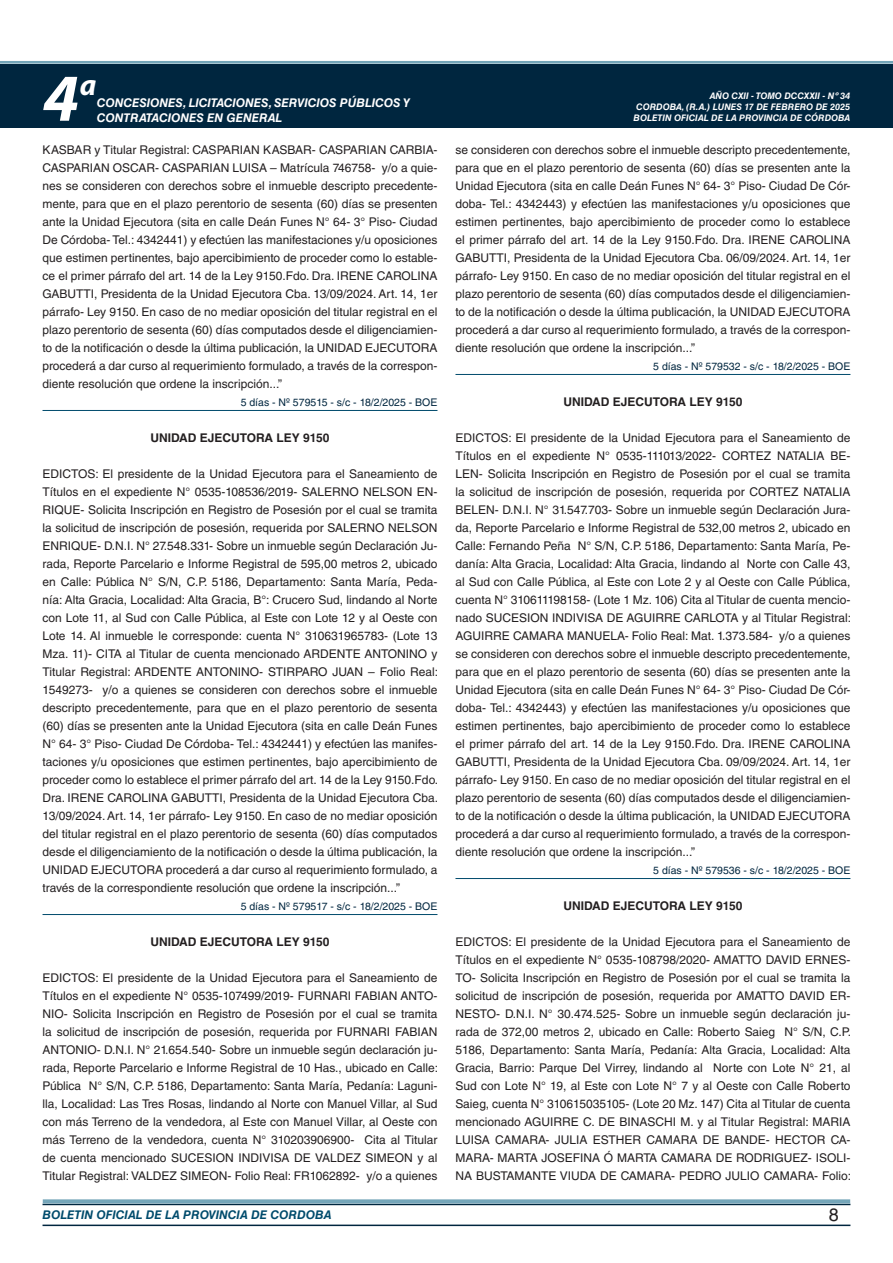
<style>
.page{position:relative;width:893px;height:1263px;background:#fff}
.page>*{position:absolute;margin:0;border:0;box-sizing:border-box;transform-origin:0 0}
.t1{font:italic 700 67.5px "Myriad Pro";color:#fff}
.t2{font:italic 700 30px "Myriad Pro";color:#fff}
.t3{font:18px "Helvetica LT Std";color:#231f20}
.TEXTO_BASE{font:12px/18px "Helvetica LT Std";color:#231f20;text-align:justify}
.RESUELVE{font:700 12px "Helvetica LT Std";color:#231f20}
.t4{font:italic 700 12px/14.4px "Helvetica LT Std";color:#fff}
.t5{font:italic 700 12px "Helvetica LT Std";color:#004b6c}
.FECHA_DE_VENCIMIENTO{font:10.5px "Helvetica LT Std";color:#00263f}
.t6{font:italic 700 9px/10.8px "Helvetica LT Std";color:#fff;text-align:right}
</style>
<div class="page">
<div style="left:0;top:61px;width:893px;height:6px;background:#fff;opacity:.75"></div>
<hr style="left:43px;top:1224px;width:807px;height:2px;background:#00263f">
<div style="left:42px;top:1198px;width:809px;height:8px;background:#fff;opacity:.75"></div>
<div style="left:0;top:64px;width:893px;height:64px;background:#00263f"></div>
<hr style="left:43px;top:410px;width:394px;height:1px;background:#004b6c">
<hr style="left:43px;top:914px;width:394px;height:1px;background:#004b6c">
<hr style="left:455px;top:374px;width:395px;height:1px;background:#004b6c">
<hr style="left:455px;top:878px;width:395px;height:1px;background:#004b6c">
<h1 class="t1" style="left:43px;top:54px;width:38px">4</h1>
<h2 class="t2" style="left:80px;top:66px;width:18px">a</h2>
<p class="t4" style="left:97px;top:96px;width:315px">CONCESIONES, LICITACIONES, SERVICIOS PÚBLICOS Y<br>CONTRATACIONES EN GENERAL</p>
<p class="TEXTO_BASE" style="left:43px;top:141px;width:396px">KASBAR y Titular Registral: CASPARIAN KASBAR- CASPARIAN CARBIA-CASPARIAN OSCAR- CASPARIAN LUISA – Matrícula 746758- y/o a quie&shy;nes se consideren con derechos sobre el inmueble descripto precedente&shy;mente, para que en el plazo perentorio de sesenta (60) días se presenten ante la Unidad Ejecutora (sita en calle Deán Funes N° 64- 3° Piso- Ciudad De Córdoba- Tel.: 4342441) y efectúen las manifestaciones y/u oposiciones que estimen pertinentes, bajo apercibimiento de proceder como lo estable&shy;ce el primer párrafo del art. 14 de la Ley 9150.Fdo. Dra. IRENE CAROLINA GABUTTI, Presidenta de la Unidad Ejecutora Cba. 13/09/2024. Art. 14, 1er párrafo- Ley 9150. En caso de no mediar oposición del titular registral en el plazo perentorio de sesenta (60) días computados desde el diligenciamien&shy;to de la notificación o desde la última publicación, la UNIDAD EJECUTORA procederá a dar curso al requerimiento formulado, a través de la correspon&shy;diente resolución que ordene la inscripción...”</p>
<p class="FECHA_DE_VENCIMIENTO" style="left:241px;top:396px;width:198px">5 días - Nº 579515 - s/c - 18/2/2025 - BOE</p>
<p class="RESUELVE" style="left:150px;top:430px;width:181px">UNIDAD EJECUTORA LEY 9150</p>
<p class="TEXTO_BASE" style="left:43px;top:465px;width:397px">EDICTOS: El presidente de la Unidad Ejecutora para el Saneamiento de Títulos en el expediente N° 0535-108536/2019- SALERNO NELSON EN-RIQUE- Solicita Inscripción en Registro de Posesión por el cual se tramita la solicitud de inscripción de posesión, requerida por SALERNO NELSON ENRIQUE- D.N.I. N° 27.548.331- Sobre un inmueble según Declaración Ju&shy;rada, Reporte Parcelario e Informe Registral de 595,00 metros 2, ubicado en Calle: Pública N° S/N, C.P. 5186, Departamento: Santa María, Peda&shy;nía: Alta Gracia, Localidad: Alta Gracia, B°: Crucero Sud, lindando al Norte con Lote 11, al Sud con Calle Pública, al Este con Lote 12 y al Oeste con Lote 14. Al inmueble le corresponde: cuenta N° 310631965783- (Lote 13<br>Mza. 11)- CITA al Titular de cuenta mencionado ARDENTE ANTONINO y Titular Registral: ARDENTE ANTONINO- STIRPARO JUAN – Folio Real:<br>1549273- y/o a quienes se consideren con derechos sobre el inmueble descripto precedentemente, para que en el plazo perentorio de sesenta (60) días se presenten ante la Unidad Ejecutora (sita en calle Deán Funes N° 64- 3° Piso- Ciudad De Córdoba- Tel.: 4342441) y efectúen las manifes&shy;taciones y/u oposiciones que estimen pertinentes, bajo apercibimiento de proceder como lo establece el primer párrafo del art. 14 de la Ley 9150.Fdo.<br>Dra. IRENE CAROLINA GABUTTI, Presidenta de la Unidad Ejecutora Cba.<br>13/09/2024. Art. 14, 1er párrafo- Ley 9150. En caso de no mediar oposición del titular registral en el plazo perentorio de sesenta (60) días computados desde el diligenciamiento de la notificación o desde la última publicación, la UNIDAD EJECUTORA procederá a dar curso al requerimiento formulado, a través de la correspondiente resolución que ordene la inscripción...”</p>
<p class="FECHA_DE_VENCIMIENTO" style="left:241px;top:900px;width:198px">5 días - Nº 579517 - s/c - 18/2/2025 - BOE</p>
<p class="RESUELVE" style="left:150px;top:934px;width:181px">UNIDAD EJECUTORA LEY 9150</p>
<p class="TEXTO_BASE" style="left:43px;top:969px;width:397px">EDICTOS: El presidente de la Unidad Ejecutora para el Saneamiento de Títulos en el expediente N° 0535-107499/2019- FURNARI FABIAN ANTO-NIO- Solicita Inscripción en Registro de Posesión por el cual se tramita la solicitud de inscripción de posesión, requerida por FURNARI FABIAN ANTONIO- D.N.I. N° 21.654.540- Sobre un inmueble según declaración ju&shy;rada, Reporte Parcelario e Informe Registral de 10 Has., ubicado en Calle:<br>Pública N° S/N, C.P. 5186, Departamento: Santa María, Pedanía: Laguni&shy;lla, Localidad: Las Tres Rosas, lindando al Norte con Manuel Villar, al Sud con más Terreno de la vendedora, al Este con Manuel Villar, al Oeste con más Terreno de la vendedora, cuenta N° 310203906900- Cita al Titular de cuenta mencionado SUCESION INDIVISA DE VALDEZ SIMEON y al Titular Registral: VALDEZ SIMEON- Folio Real: FR1062892- y/o a quienes</p>
<p class="t6" style="left:636px;top:91px;width:216px">AÑO CXII - TOMO DCCXXII - Nº 34<br>CORDOBA, (R.A.) LUNES 17 DE FEBRERO DE 2025</p>
<p class="t6" style="left:634px;top:112px;width:218px">BOLETIN OFICIAL DE LA PROVINCIA DE CÓRDOBA</p>
<p class="TEXTO_BASE" style="left:455px;top:141px;width:396px">se consideren con derechos sobre el inmueble descripto precedentemente, para que en el plazo perentorio de sesenta (60) días se presenten ante la Unidad Ejecutora (sita en calle Deán Funes N° 64- 3° Piso- Ciudad De Cór&shy;doba- Tel.: 4342443) y efectúen las manifestaciones y/u oposiciones que estimen pertinentes, bajo apercibimiento de proceder como lo establece el primer párrafo del art. 14 de la Ley 9150.Fdo. Dra. IRENE CAROLINA GABUTTI, Presidenta de la Unidad Ejecutora Cba. 06/09/2024. Art. 14, 1er párrafo- Ley 9150. En caso de no mediar oposición del titular registral en el plazo perentorio de sesenta (60) días computados desde el diligenciamien&shy;to de la notificación o desde la última publicación, la UNIDAD EJECUTORA procederá a dar curso al requerimiento formulado, a través de la correspon&shy;diente resolución que ordene la inscripción...”</p>
<p class="FECHA_DE_VENCIMIENTO" style="left:653px;top:360px;width:199px">5 días - Nº 579532 - s/c - 18/2/2025 - BOE</p>
<p class="RESUELVE" style="left:563px;top:394px;width:181px">UNIDAD EJECUTORA LEY 9150</p>
<p class="TEXTO_BASE" style="left:455px;top:429px;width:397px">EDICTOS: El presidente de la Unidad Ejecutora para el Saneamiento de Títulos en el expediente N° 0535-111013/2022- CORTEZ NATALIA BE-LEN- Solicita Inscripción en Registro de Posesión por el cual se tramita la solicitud de inscripción de posesión, requerida por CORTEZ NATALIA BELEN- D.N.I. N° 31.547.703- Sobre un inmueble según Declaración Jura&shy;da, Reporte Parcelario e Informe Registral de 532,00 metros 2, ubicado en Calle: Fernando Peña N° S/N, C.P. 5186, Departamento: Santa María, Pe&shy;danía: Alta Gracia, Localidad: Alta Gracia, lindando al Norte con Calle 43, al Sud con Calle Pública, al Este con Lote 2 y al Oeste con Calle Pública, cuenta N° 310611198158- (Lote 1 Mz. 106) Cita al Titular de cuenta mencio&shy;nado SUCESION INDIVISA DE AGUIRRE CARLOTA y al Titular Registral:<br>AGUIRRE CAMARA MANUELA- Folio Real: Mat. 1.373.584- y/o a quienes se consideren con derechos sobre el inmueble descripto precedentemente, para que en el plazo perentorio de sesenta (60) días se presenten ante la Unidad Ejecutora (sita en calle Deán Funes N° 64- 3° Piso- Ciudad De Cór&shy;doba- Tel.: 4342443) y efectúen las manifestaciones y/u oposiciones que estimen pertinentes, bajo apercibimiento de proceder como lo establece el primer párrafo del art. 14 de la Ley 9150.Fdo. Dra. IRENE CAROLINA GABUTTI, Presidenta de la Unidad Ejecutora Cba. 09/09/2024. Art. 14, 1er párrafo- Ley 9150. En caso de no mediar oposición del titular registral en el plazo perentorio de sesenta (60) días computados desde el diligenciamien&shy;to de la notificación o desde la última publicación, la UNIDAD EJECUTORA procederá a dar curso al requerimiento formulado, a través de la correspon&shy;diente resolución que ordene la inscripción...”</p>
<p class="FECHA_DE_VENCIMIENTO" style="left:653px;top:864px;width:199px">5 días - Nº 579536 - s/c - 18/2/2025 - BOE</p>
<p class="RESUELVE" style="left:563px;top:898px;width:181px">UNIDAD EJECUTORA LEY 9150</p>
<p class="TEXTO_BASE" style="left:455px;top:933px;width:397px">EDICTOS: El presidente de la Unidad Ejecutora para el Saneamiento de Títulos en el expediente N° 0535-108798/2020- AMATTO DAVID ERNES-TO- Solicita Inscripción en Registro de Posesión por el cual se tramita la solicitud de inscripción de posesión, requerida por AMATTO DAVID ER-NESTO- D.N.I. N° 30.474.525- Sobre un inmueble según declaración ju&shy;rada de 372,00 metros 2, ubicado en Calle: Roberto Saieg N° S/N, C.P.<br>5186, Departamento: Santa María, Pedanía: Alta Gracia, Localidad: Alta Gracia, Barrio: Parque Del Virrey, lindando al Norte con Lote N° 21, al Sud con Lote N° 19, al Este con Lote N° 7 y al Oeste con Calle Roberto Saieg, cuenta N° 310615035105- (Lote 20 Mz. 147) Cita al Titular de cuenta mencionado AGUIRRE C. DE BINASCHI M. y al Titular Registral: MARIA LUISA CAMARA- JULIA ESTHER CAMARA DE BANDE- HECTOR CA-MARA- MARTA JOSEFINA Ó MARTA CAMARA DE RODRIGUEZ- ISOLI-NA BUSTAMANTE VIUDA DE CAMARA- PEDRO JULIO CAMARA- Folio:</p>
<p class="t5" style="left:43px;top:1208px;width:290px">BOLETIN OFICIAL DE LA PROVINCIA DE CORDOBA</p>
<h3 class="t3" style="left:829px;top:1204px;width:12px">8</h3>
</div>
